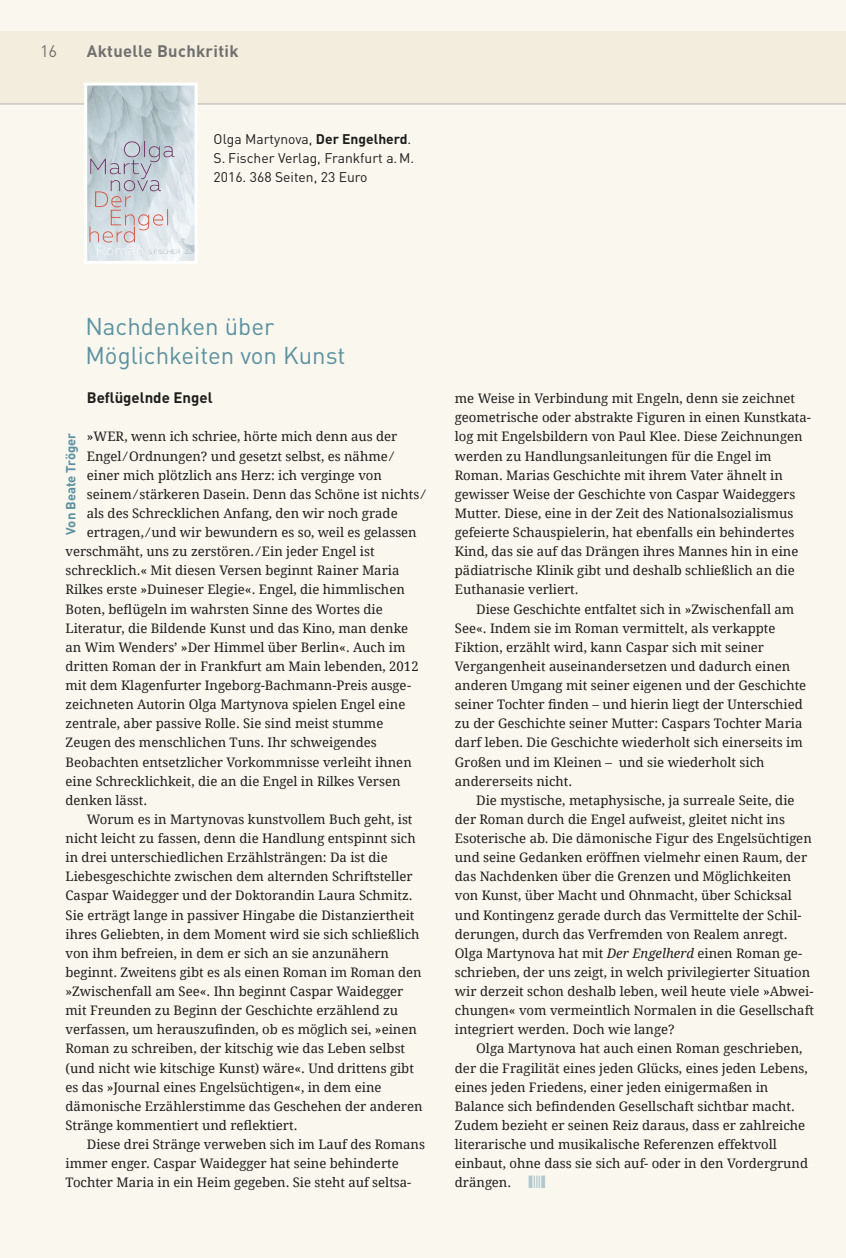
<style>
.page{position:relative;width:846px;height:1258px;background:#fff}
.page>*{position:absolute;margin:0;border:0;box-sizing:border-box;transform-origin:0 0}
.t1{font:24px/28.8px "DINOT";color:#5b91a0}
.t2{font:700 16.5px "DINOT";letter-spacing:.02em;color:#70706f}
.t3{font:16.5px "DINOT";color:#70706f}
.t4{font:700 15px "DINOT";color:#1d1d1b}
.t5{font:13.8px/19px "DINOT";color:#1d1d1b}
.t6{font:13.2px/19px "Droid Serif";color:#1d1d1b}
.t7{font:700 13.2px "DINOT";color:#5b91a0}
.s1{font-weight:700}
.s2{font-style:italic}
</style>
<div class="page">
<div style="left:0;top:0;width:845px;height:1258px;background:#faf7ef"></div>
<div style="left:0;top:32px;width:845px;height:72px;background:#f3edde"></div>
<hr style="left:0;top:104px;width:845px;height:1px;background:#b2b2b2">
<img style="left:88px;top:87px;width:105px;height:173px">
<div style="left:84px;top:83px;width:113px;height:181px;border:3px solid #fff"></div>
<p class="t3" style="left:40px;top:40px;width:19px">16</p>
<p class="t2" style="left:87px;top:40px;width:153px">Aktuelle Buchkritik</p>
<p class="t5" style="left:213px;top:129px;width:202px">Olga Martynova, <span class="s1">Der Engelherd</span>.<br>S. Fischer Verlag, Frankfurt a.M.<br>2016. 368 Seiten, 23 Euro</p>
<h1 class="t1" style="left:85px;top:311px;width:261px">Nachdenken über<br>Möglichkeiten von Kunst</h1>
<p class="t4" style="left:87px;top:387px;width:127px">Beflügelnde Engel</p>
<p class="t6" style="left:87px;top:427px;width:312px">»WER, wenn ich schriee, hörte mich denn aus der</p>
<p class="t6" style="left:87px;top:446px;width:306px">Engel ⁄ Ordnungen? und gesetzt selbst, es nähme ⁄</p>
<p class="t6" style="left:87px;top:465px;width:296px">einer mich plötzlich ans Herz: ich verginge von</p>
<p class="t6" style="left:87px;top:485px;width:338px">seinem ⁄ stärkeren Dasein. Denn das Schöne ist nichts ⁄</p>
<p class="t6" style="left:87px;top:504px;width:312px">als des Schrecklichen Anfang, den wir noch grade</p>
<p class="t6" style="left:87px;top:523px;width:331px">ertragen, ⁄ und wir bewundern es so, weil es gelassen</p>
<p class="t6" style="left:66px;top:542px;width:310px">verschmäht, uns zu zerstören. ⁄ Ein jeder Engel ist</p>
<p class="t6" style="left:66px;top:561px;width:335px">schrecklich.« Mit diesen Versen beginnt Rainer Maria</p>
<p class="t6" style="left:66px;top:580px;width:341px">Rilkes erste »Duineser Elegie«. Engel, die himmlischen</p>
<p class="t6" style="left:66px;top:599px;width:319px">Boten, beflügeln im wahrsten Sinne des Wortes die</p>
<p class="t6" style="left:66px;top:618px;width:344px">Literatur, die Bildende Kunst und das Kino, man denke</p>
<p class="t6" style="left:66px;top:638px;width:341px">an Wim Wenders’ »Der Himmel über Berlin«. Auch im</p>
<p class="t6" style="left:66px;top:657px;width:354px">dritten Roman der in Frankfurt am Main lebenden, 2012</p>
<p class="t6" style="left:66px;top:676px;width:347px">mit dem Klagenfurter Ingeborg-Bachmann-Preis ausge-</p>
<p class="t6" style="left:66px;top:695px;width:341px">zeichneten Autorin Olga Martynova spielen Engel eine</p>
<p class="t6" style="left:66px;top:714px;width:319px">zentrale, aber passive Rolle. Sie sind meist stumme</p>
<p class="t6" style="left:66px;top:733px;width:313px">Zeugen des menschlichen Tuns. Ihr schweigendes</p>
<p class="t6" style="left:66px;top:752px;width:348px">Beobachten entsetzlicher Vorkommnisse verleiht ihnen</p>
<p class="t6" style="left:66px;top:771px;width:336px">eine Schrecklichkeit, die an die Engel in Rilkes Versen</p>
<p class="t6" style="left:66px;top:791px;width:83px">denken lässt.</p>
<p class="t6" style="left:87px;top:810px;width:327px">Worum es in Martynovas kunstvollem Buch geht, ist</p>
<p class="t6" style="left:66px;top:829px;width:351px">nicht leicht zu fassen, denn die Handlung entspinnt sich</p>
<p class="t6" style="left:66px;top:848px;width:324px">in drei unterschiedlichen Erzählsträngen: Da ist die</p>
<p class="t6" style="left:66px;top:867px;width:348px">Liebesgeschichte zwischen dem alternden Schriftsteller</p>
<p class="t6" style="left:66px;top:886px;width:348px">Caspar Waidegger und der Doktorandin Laura Schmitz.</p>
<p class="t6" style="left:66px;top:905px;width:350px">Sie erträgt lange in passiver Hingabe die Distanziertheit</p>
<p class="t6" style="left:66px;top:924px;width:355px">ihres Geliebten, in dem Moment wird sie sich schließlich</p>
<p class="t6" style="left:66px;top:944px;width:325px">von ihm befreien, in dem er sich an sie anzunähern</p>
<p class="t6" style="left:66px;top:963px;width:357px">beginnt. Zweitens gibt es als einen Roman im Roman den</p>
<p class="t6" style="left:66px;top:982px;width:339px">»Zwischenfall am See«. Ihn beginnt Caspar Waidegger</p>
<p class="t6" style="left:66px;top:1001px;width:334px">mit Freunden zu Beginn der Geschichte erzählend zu</p>
<p class="t6" style="left:66px;top:1020px;width:353px">verfassen, um herauszufinden, ob es möglich sei, »einen</p>
<p class="t6" style="left:66px;top:1039px;width:341px">Roman zu schreiben, der kitschig wie das Leben selbst</p>
<p class="t6" style="left:66px;top:1058px;width:350px">(und nicht wie kitschige Kunst) wäre«. Und drittens gibt</p>
<p class="t6" style="left:66px;top:1077px;width:317px">es das »Journal eines Engelsüchtigen«, in dem eine</p>
<p class="t6" style="left:66px;top:1097px;width:358px">dämonische Erzählerstimme das Geschehen der anderen</p>
<p class="t6" style="left:66px;top:1116px;width:233px">Stränge kommentiert und reflektiert.</p>
<p class="t6" style="left:87px;top:1135px;width:339px">Diese drei Stränge verweben sich im Lauf des Romans</p>
<p class="t6" style="left:66px;top:1154px;width:334px">immer enger. Caspar Waidegger hat seine behinderte</p>
<p class="t6" style="left:66px;top:1173px;width:347px">Tochter Maria in ein Heim gegeben. Sie steht auf seltsa-</p>
<p class="t7" style="left:62px;top:535px;width:104px;rotate:-90deg">Von Beate Tröger</p>
<p class="t6" style="left:455px;top:389px;width:357px">me Weise in Verbindung mit Engeln, denn sie zeichnet geometrische oder abstrakte Figuren in einen Kunstkata&shy;log mit Engelsbildern von Paul Klee. Diese Zeichnungen werden zu Handlungsanleitungen für die Engel im Roman. Marias Geschichte mit ihrem Vater ähnelt in gewisser Weise der Geschichte von Caspar Waideggers Mutter. Diese, eine in der Zeit des Nationalsozialismus gefeierte Schauspielerin, hat ebenfalls ein behindertes Kind, das sie auf das Drängen ihres Mannes hin in eine pädiatrische Klinik gibt und deshalb schließlich an die Euthanasie verliert.</p>
<p class="t6" style="left:455px;top:599px;width:353px;text-indent:21px">Diese Geschichte entfaltet sich in »Zwischenfall am See«. Indem sie im Roman vermittelt, als verkappte Fiktion, erzählt wird, kann Caspar sich mit seiner Vergangenheit auseinandersetzen und dadurch einen anderen Umgang mit seiner eigenen und der Geschichte seiner Tochter finden – und hierin liegt der Unterschied zu der Geschichte seiner Mutter: Caspars Tochter Maria darf leben. Die Geschichte wiederholt sich einerseits im Großen und im Kleinen – und sie wiederholt sich andererseits nicht.</p>
<p class="t6" style="left:455px;top:791px;width:360px;text-indent:21px">Die mystische, metaphysische, ja surreale Seite, die der Roman durch die Engel aufweist, gleitet nicht ins Esoterische ab. Die dämonische Figur des Engelsüchtigen und seine Gedanken eröffnen vielmehr einen Raum, der das Nachdenken über die Grenzen und Möglichkeiten von Kunst, über Macht und Ohnmacht, über Schicksal und Kontingenz gerade durch das Vermittelte der Schil&shy;derungen, durch das Verfremden von Realem anregt.<br>Olga Martynova hat mit <span class="s2">Der Engelherd</span> einen Roman ge&shy;schrieben, der uns zeigt, in welch privilegierter Situation wir derzeit schon deshalb leben, weil heute viele »Abwei&shy;chungen« vom vermeintlich Normalen in die Gesellschaft integriert werden. Doch wie lange?</p>
<p class="t6" style="left:455px;top:1039px;width:355px;text-indent:21px">Olga Martynova hat auch einen Roman geschrieben, der die Fragilität eines jeden Glücks, eines jeden Lebens, eines jeden Friedens, einer jeden einigermaßen in Balance sich befindenden Gesellschaft sichtbar macht.<br>Zudem bezieht er seinen Reiz daraus, dass er zahlreiche literarische und musikalische Referenzen effektvoll einbaut, ohne dass sie sich auf- oder in den Vordergrund drängen.</p>
</div>
